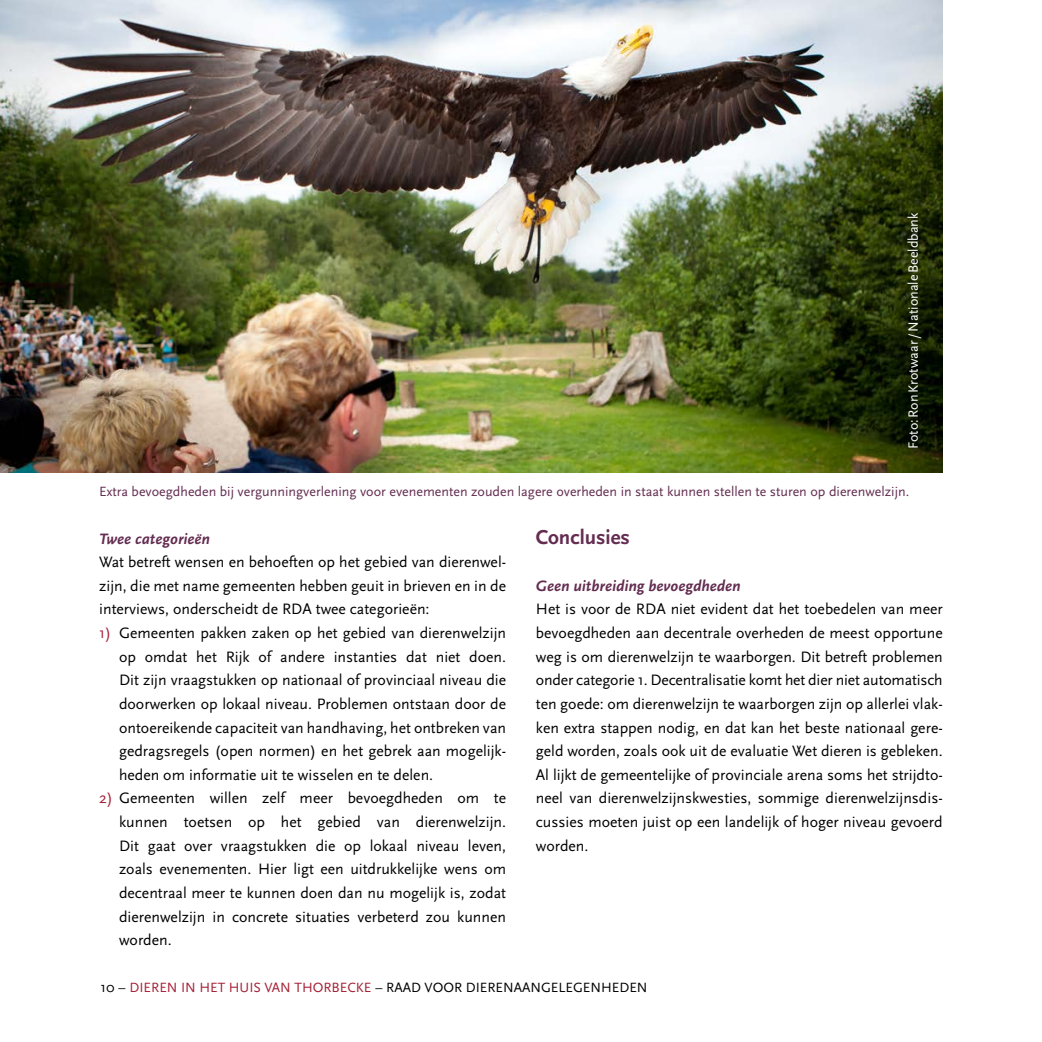
<style>
.page{position:relative;width:1042px;height:1042px;background:#fff}
.page>*{position:absolute;margin:0;border:0;box-sizing:border-box;transform-origin:0 0}
.H3_Alineakop{font:700 21px "Scala Sans";color:#632c50}
.P-Platte_tekst{font:15.75px/23.6px "Scala Sans";color:#000;text-align:justify}
.P_Opsomming_cijfers{font:15.75px/23.6px "Scala Sans";color:#000;text-align:justify}
.H4_Tussenkop{font:italic 700 15.75px "Scala Sans";color:#632c50}
.t1{font:14px "Scala Sans";color:#632c50}
.t2{font:14px "Scala Sans";color:#000}
.t3{font:14px "Scala Sans";color:#fff}
.s1{color:#a42035}
.s2{font-size:14.88px}
</style>
<div class="page">
<img style="left:0;top:0;width:943px;height:473px">
<div style="left:898px;top:204px;width:31px;height:252px;background:#000;opacity:.75"></div>
<p class="t3" style="left:906px;top:449px;width:238px;rotate:-90deg">Foto: Ron Krotwaar / Nationale Beeldbank</p>
<p class="t1" style="left:99px;top:484px;width:811px">Extra bevoegdheden bij vergunningverlening voor evenementen zouden lagere overheden in staat kunnen stellen te sturen op dierenwelzijn.</p>
<h3 class="H3_Alineakop" style="left:536px;top:525px;width:96px">Conclusies</h3>
<h4 class="H4_Tussenkop" style="left:536px;top:577px;width:206px">Geen uitbreiding bevoegdheden</h4>
<p class="P-Platte_tekst" style="left:536px;top:598px;width:408px">Het is voor de RDA niet evident dat het toebedelen van meer bevoegdheden aan decentrale overheden de meest opportune weg is om dierenwelzijn te waarborgen. Dit betreft problemen onder categorie 1. Decentralisatie komt het dier niet automatisch ten goede: om dierenwelzijn te waarborgen zijn op allerlei vlak&shy;ken extra stappen nodig, en dat kan het beste nationaal gere&shy;geld worden, zoals ook uit de evaluatie Wet dieren is gebleken.<br>Al lijkt de gemeentelijke of provinciale arena soms het strijdto&shy;neel van dierenwelzijnskwesties, sommige dierenwelzijnsdis&shy;cussies moeten juist op een landelijk of hoger niveau gevoerd worden.</p>
<h4 class="H4_Tussenkop" style="left:99px;top:530px;width:112px">Twee categorieën</h4>
<p class="P-Platte_tekst" style="left:99px;top:550px;width:408px">Wat betreft wensen en behoeften op het gebied van dierenwel&shy;zijn, die met name gemeenten hebben geuit in brieven en in de interviews, onderscheidt de RDA twee categorieën:</p>
<h5 class="P_Opsomming_cijfers" style="left:119px;top:621px;width:388px;text-indent:-20px"><span class="s1">1)</span> Gemeenten pakken zaken op het gebied van dierenwelzijn op omdat het Rijk of andere instanties dat niet doen.<br>Dit zijn vraagstukken op nationaal of provinciaal niveau die doorwerken op lokaal niveau. Problemen ontstaan door de ontoereikende capaciteit van handhaving, het ontbreken van gedragsregels (open normen) en het gebrek aan mogelijk&shy;heden om informatie uit te wisselen en te delen.</h5>
<h5 class="P_Opsomming_cijfers" style="left:119px;top:787px;width:388px;text-indent:-20px"><span class="s1">2)</span> Gemeenten willen zelf meer bevoegdheden om te kunnen toetsen op het gebied van dierenwelzijn.<br>Dit gaat over vraagstukken die op lokaal niveau leven, zoals evenementen. Hier ligt een uitdrukkelijke wens om decentraal meer te kunnen doen dan nu mogelijk is, zodat dierenwelzijn in concrete situaties verbeterd zou kunnen worden.</h5>
<p class="t2" style="left:100px;top:979px;width:548px"><span class="s2">10</span> – <span class="s1">DIEREN IN HET HUIS VAN THORBECKE</span> – RAAD VOOR DIERENAANGELEGENHEDEN</p>
</div>
